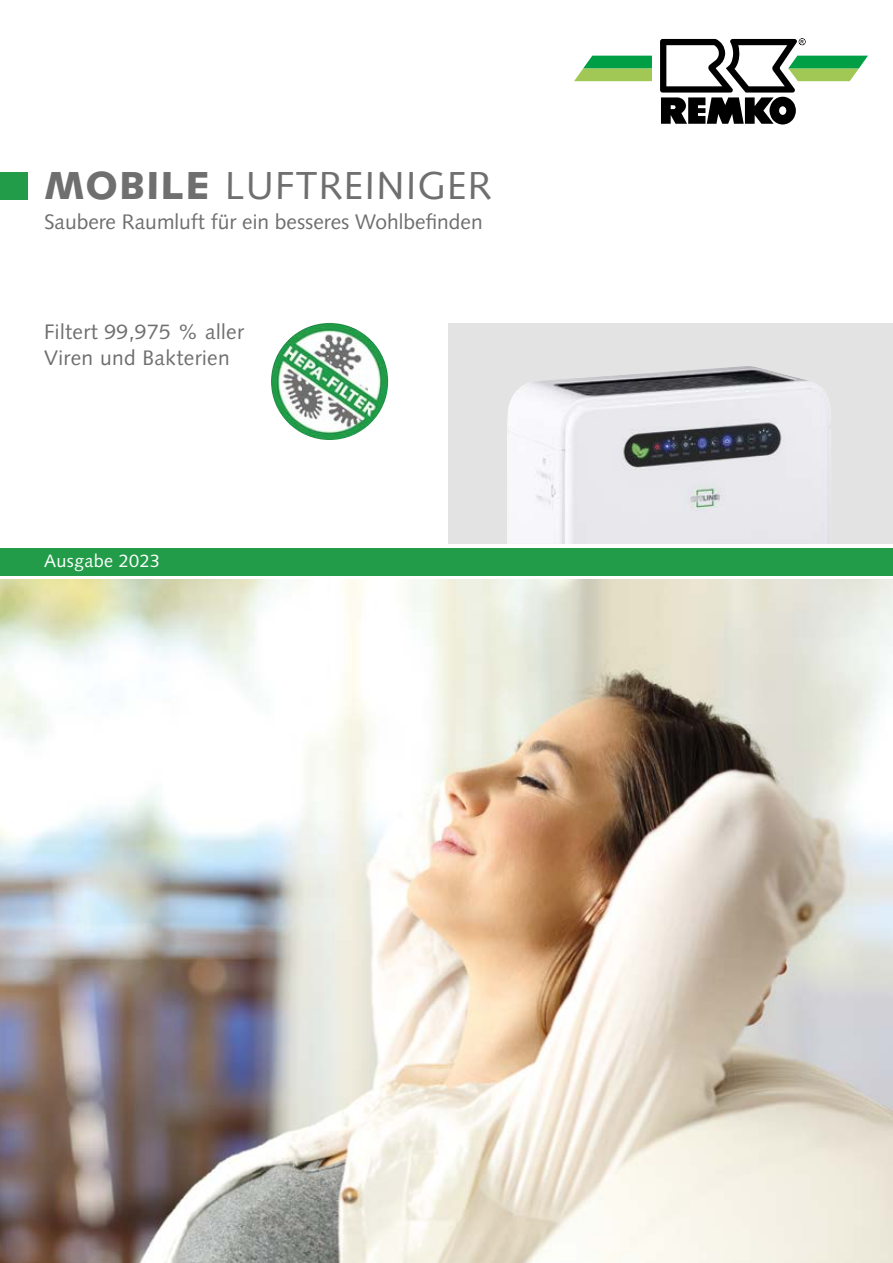
<style>
.page{position:relative;width:893px;height:1263px;background:#fff}
.page>*{position:absolute;margin:0;border:0;box-sizing:border-box;transform-origin:0 0}
.Headline{font:39px "Syntax LT Std";letter-spacing:.03em;color:#706f6f}
.Subheadline{font:21px "Syntax LT Std";color:#706f6f}
.Subheadline-2{font:21px/25.5px "Syntax LT Std";letter-spacing:.02em;color:#706f6f}
.Titel_-_Ausgabe{font:18px "Syntax LT Std";letter-spacing:.02em;color:#fff}
.s1{font-weight:900}
</style>
<div class="page">
<img style="left:0;top:579px;width:893px;height:684px">
<div style="left:0;top:548px;width:893px;height:27px;background:#239c49"></div>
<div style="left:449px;top:324px;width:444px;height:220px;background:#e3e3e3"></div>
<div style="left:0;top:172px;width:27px;height:27px;background:#239c49"></div>
<img style="left:507px;top:366px;width:324px;height:178px">
<img style="left:271px;top:323px;width:117px;height:117px;border-radius:59px">
<svg style="left:574px;top:56px;width:78px;height:25px;background:#6bbd63"></svg>
<svg style="left:660px;top:38px;width:208px;height:86px"></svg>
<p class="Headline" style="left:44px;top:163px;width:449px"><span class="s1">MOBILE</span> LUFTREINIGER</p>
<p class="Subheadline" style="left:44px;top:209px;width:440px">Saubere Raumluft für ein besseres Wohlbefinden</p>
<p class="Subheadline-2" style="left:44px;top:319px;width:202px">Filtert 99,975 % aller<br>Viren und Bakterien</p>
<p class="Titel_-_Ausgabe" style="left:44px;top:550px;width:118px">Ausgabe 2023</p>
</div>
